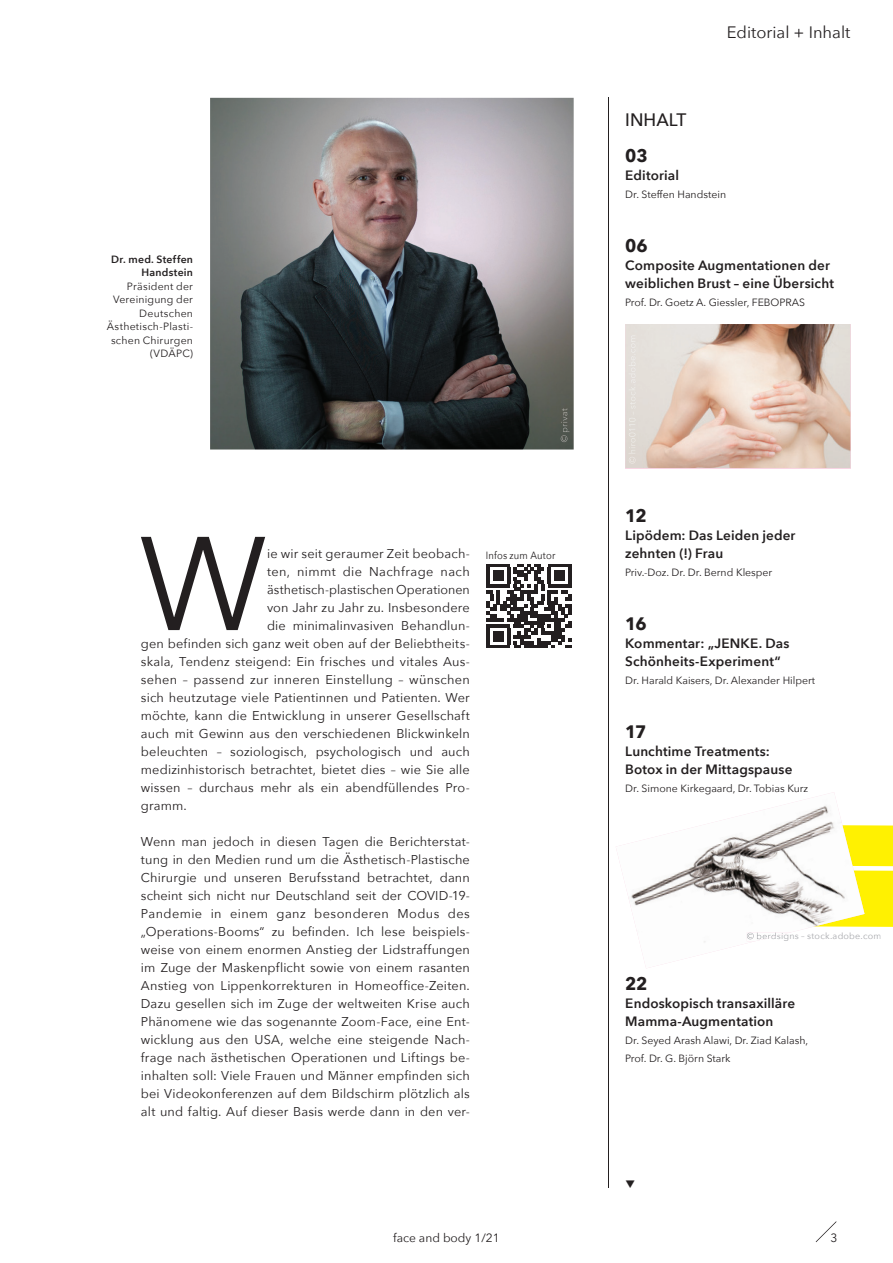
<style>
.page{position:relative;width:893px;height:1263px;background:#fff}
.page>*{position:absolute;margin:0;border:0;box-sizing:border-box;transform-origin:0 0}
.t1{font:131.7px "Avenir Next";color:#231f20}
.t2{font:700 18px "Avenir Next";letter-spacing:-.04em;color:#231f20}
.t3{font:500 18px "Avenir Next";letter-spacing:.005em;color:#231f20}
.t4{font:16.5px "Avenir Next";color:#231f20}
.t5{font:600 13.5px/18px "Avenir Next";letter-spacing:.01em;color:#231f20}
.t6{font:12.75px/18px "Avenir Next";letter-spacing:.01em;color:#231f20;text-align:justify}
.t7{font:12.75px "Avenir Next";letter-spacing:.03em;color:#231f20}
.t8{font:12px "Avenir Next";color:#231f20}
.t9{font:10.5px/18px "Avenir Next";color:#231f20}
.t10{font:10.5px/13.5px "Avenir Next";letter-spacing:.02em;color:#231f20;text-align:right}
.t11{font:600 10.5px/13.5px "Avenir Next";letter-spacing:.025em;color:#231f20;text-align:right}
.t12{font:10.5px "Avenir Next";letter-spacing:.02em;color:#231f20;scale:.9 1}
.t13{font:9px "Avenir Next";letter-spacing:.025em;color:#a8a9ad}
</style>
<div class="page">
<img style="left:210px;top:98px;width:364px;height:351px">
<svg style="left:486px;top:564px;width:86px;height:84px"></svg>
<hr style="left:608px;top:98px;width:1px;height:1090px;background:#231f20">
<img style="left:561px;top:408px;width:8px;height:34px">
<div style="left:864px;top:825px;width:29px;height:102px;background:#fff101"></div>
<img style="left:616px;top:792px;width:248px;height:176px">
<img style="left:625px;top:324px;width:225px;height:144px">
<img style="left:628px;top:335px;width:7px;height:129px">
<img style="left:747px;top:932px;width:44px;height:9px">
<svg style="left:816px;top:1221px;width:21px;height:21px"></svg>
<p class="t4" style="left:727px;top:18px;width:125px">Editorial + Inhalt</p>
<p class="t11" style="left:111px;top:252px;width:83px">Dr. med. Steffen<br>Handstein</p>
<p class="t10" style="left:107px;top:279px;width:88px">Präsident der<br>Vereinigung der<br>Deutschen<br>Ästhetisch-Plasti&shy;schen Chirurgen (VDÄPC)</p>
<h1 class="t1" style="left:139px;top:473px;width:129px">W</h1>
<p class="t6" style="left:267px;top:544px;width:204px">ie wir seit geraumer Zeit beobach-</p>
<p class="t7" style="left:267px;top:561px;width:204px">ten, nimmt die Nachfrage nach</p>
<p class="t6" style="left:267px;top:580px;width:204px">ästhetisch-plastischen Operationen</p>
<p class="t6" style="left:267px;top:598px;width:204px">von Jahr zu Jahr zu. Insbesondere</p>
<p class="t6" style="left:267px;top:616px;width:204px">die minimalinvasiven Behandlun-</p>
<p class="t6" style="left:141px;top:634px;width:330px">gen befinden sich ganz weit oben auf der Beliebtheits-</p>
<p class="t6" style="left:141px;top:652px;width:330px">skala, Tendenz steigend: Ein frisches und vitales Aus-</p>
<p class="t6" style="left:141px;top:670px;width:330px">sehen – passend zur inneren Einstellung – wünschen</p>
<p class="t6" style="left:141px;top:688px;width:330px">sich heutzutage viele Patientinnen und Patienten. Wer</p>
<p class="t6" style="left:141px;top:706px;width:330px">möchte, kann die Entwicklung in unserer Gesellschaft</p>
<p class="t6" style="left:141px;top:724px;width:330px">auch mit Gewinn aus den verschiedenen Blickwinkeln</p>
<p class="t6" style="left:141px;top:742px;width:330px">beleuchten – soziologisch, psychologisch und auch</p>
<p class="t6" style="left:141px;top:760px;width:330px">medizinhistorisch betrachtet, bietet dies – wie Sie alle</p>
<p class="t6" style="left:141px;top:778px;width:330px">wissen – durchaus mehr als ein abendfüllendes Pro-</p>
<p class="t6" style="left:141px;top:796px;width:48px">gramm.</p>
<p class="t6" style="left:141px;top:832px;width:330px">Wenn man jedoch in diesen Tagen die Berichterstat&shy;tung in den Medien rund um die Ästhetisch-Plastische Chirurgie und unseren Berufsstand betrachtet, dann scheint sich nicht nur Deutschland seit der COVID-19- Pandemie in einem ganz besonderen Modus des „Operations-Booms“ zu befinden. Ich lese beispiels&shy;weise von einem enormen Anstieg der Lidstraffungen im Zuge der Maskenpflicht sowie von einem rasanten Anstieg von Lippenkorrekturen in Homeoffice-Zeiten.<br>Dazu gesellen sich im Zuge der weltweiten Krise auch Phänomene wie das sogenannte Zoom-Face, eine Ent&shy;wicklung aus den USA, welche eine steigende Nach&shy;frage nach ästhetischen Operationen und Liftings be&shy;inhalten soll: Viele Frauen und Männer empfinden sich bei Videokonferenzen auf dem Bildschirm plötzlich als alt und faltig. Auf dieser Basis werde dann in den ver-</p>
<p class="t12" style="left:486px;top:546px;width:79px">Infos zum Autor</p>
<h2 class="t3" style="left:625px;top:104px;width:63px">INHALT</h2>
<h2 class="t2" style="left:625px;top:140px;width:24px">03</h2>
<p class="t5" style="left:625px;top:166px;width:55px">Editorial</p>
<p class="t9" style="left:625px;top:185px;width:102px">Dr. Steffen Handstein</p>
<h2 class="t2" style="left:625px;top:230px;width:24px">06</h2>
<p class="t5" style="left:625px;top:256px;width:210px">Composite Augmentationen der weiblichen Brust – eine Übersicht</p>
<p class="t9" style="left:625px;top:293px;width:181px">Prof. Dr. Goetz A. Giessler, FEBOPRAS</p>
<h2 class="t2" style="left:625px;top:500px;width:23px">12</h2>
<p class="t5" style="left:625px;top:526px;width:172px">Lipödem: Das Leiden jeder zehnten (!) Frau</p>
<p class="t9" style="left:625px;top:563px;width:149px">Priv.-Doz. Dr. Dr. Bernd Klesper</p>
<h2 class="t2" style="left:625px;top:608px;width:23px">16</h2>
<p class="t5" style="left:625px;top:634px;width:166px">Kommentar: „JENKE. Das<br>Schönheits-Experiment“</p>
<p class="t9" style="left:625px;top:671px;width:191px">Dr. Harald Kaisers, Dr. Alexander Hilpert</p>
<h2 class="t2" style="left:625px;top:716px;width:23px">17</h2>
<p class="t5" style="left:625px;top:742px;width:169px">Lunchtime Treatments:<br>Botox in der Mittagspause</p>
<p class="t9" style="left:625px;top:779px;width:184px">Dr. Simone Kirkegaard, Dr. Tobias Kurz</p>
<p class="t13" style="left:747px;top:928px;width:136px">© berdsigns – stock.adobe.com</p>
<h2 class="t2" style="left:625px;top:968px;width:24px">22</h2>
<p class="t5" style="left:625px;top:994px;width:171px">Endoskopisch transaxilläre<br>Mamma-Augmentation</p>
<p class="t9" style="left:625px;top:1031px;width:185px">Dr. Seyed Arash Alawi, Dr. Ziad Kalash,<br>Prof. Dr. G. Björn Stark</p>
<p class="t8" style="left:393px;top:1228px;width:108px">face and body 1/21</p>
<p class="t8" style="left:830px;top:1228px;width:8px">3</p>
</div>
